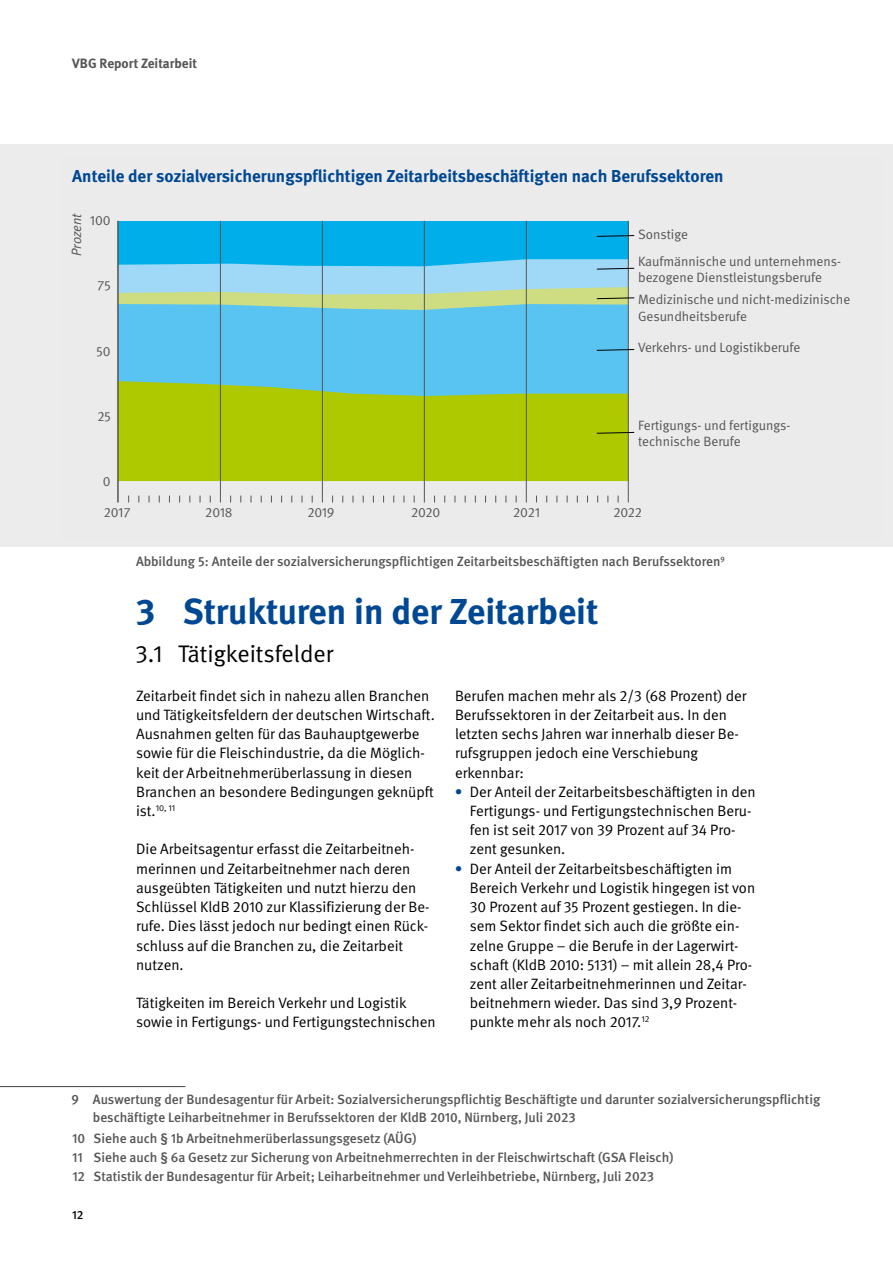
<style>
.page{position:relative;width:893px;height:1263px;background:#fff}
.page>*{position:absolute;margin:0;border:0;box-sizing:border-box;transform-origin:0 0}
._01_Überschriften_20pt_Überschrift_mit_Zä{font:700 36px "DGUV Meta";color:#004893}
._01_Überschriften_16pt_Unter-Überschrift_{font:24px "DGUV Meta";color:#000}
._01_Überschriften_Zwischenüberschrift_Bla{font:700 17.25px "DGUV Meta";color:#004893}
._02_Fließtext_Fließtext{font:15px/19.2px "DGUV Meta";color:#000}
._02_Fließtext_Fußnote_Zähler_ohne_Linie{font:500 13.5px "DGUV Meta";color:#565655}
.t1{font:13.5px/16.5px "DGUV Meta";color:#565655}
._02_Fließtext_Fußnote_Zähler{font:500 13.5px/18px "DGUV Meta";color:#565655}
._02_Fließtext_Bildunterschrift_Zähler{font:500 13.5px "DGUV Meta";color:#565655}
.t2{font:700 13.5px "DGUV Meta";color:#565655}
.t3{font:italic 13.5px "DGUV Meta";color:#565655}
.t4{font:500 12px "DGUV Meta";color:#000}
._02_Fließtext_Fließtext-2{font:8.7px "DGUV Meta";color:#000}
.s1{font-size:15px}
.s2{font-weight:700;color:#004893}
</style>
<div class="page">
<div style="left:0;top:144px;width:893px;height:403px;background:#ececec"></div>
<hr style="left:0;top:1086px;width:185px;height:1px;background:#565655">
<img style="left:117px;top:220px;width:518px;height:283px">
<p class="t2" style="left:72px;top:55px;width:126px">VBG Report Zeitarbeit</p>
<h2 class="_01_Überschriften_Zwischenüberschrift_Bla" style="left:72px;top:166px;width:653px">Anteile der sozialversicherungspflichtigen Zeitarbeitsbeschäftigten nach Berufssektoren</h2>
<p class="t3" style="left:69px;top:256px;width:45px;rotate:-90deg">Prozent</p>
<p class="t1" style="left:90px;top:212px;width:22px">100</p>
<p class="t1" style="left:98px;top:277px;width:15px">75</p>
<p class="t1" style="left:97px;top:343px;width:16px">50</p>
<p class="t1" style="left:638px;top:227px;width:51px">Sonstige</p>
<p class="t1" style="left:638px;top:253px;width:205px">Kaufmännische und unternehmens&shy;bezogene Dienstleistungsberufe</p>
<p class="t1" style="left:638px;top:292px;width:214px">Medizinische und nicht-medizinische<br>Gesundheitsberufe</p>
<p class="t1" style="left:638px;top:340px;width:164px">Verkehrs- und Logistikberufe</p>
<p class="t1" style="left:97px;top:408px;width:15px">25</p>
<p class="t1" style="left:103px;top:474px;width:9px">0</p>
<p class="t1" style="left:104px;top:504px;width:28px">2017</p>
<p class="t1" style="left:638px;top:417px;width:154px">Fertigungs- und fertigungs&shy;technische Berufe</p>
<p class="t1" style="left:205px;top:504px;width:29px">2018</p>
<p class="t1" style="left:307px;top:504px;width:29px">2019</p>
<p class="t1" style="left:411px;top:504px;width:31px">2020</p>
<p class="t1" style="left:513px;top:504px;width:28px">2021</p>
<p class="t1" style="left:613px;top:504px;width:30px">2022</p>
<p class="_02_Fließtext_Bildunterschrift_Zähler" style="left:136px;top:554px;width:590px">Abbildung 5: Anteile der sozialversicherungspflichtigen Zeitarbeitsbeschäftigten nach Berufssektoren<sup>9</sup></p>
<h1 class="_01_Überschriften_20pt_Überschrift_mit_Zä" style="left:136px;top:590px;width:464px">3 Strukturen in der Zeitarbeit</h1>
<h2 class="_01_Überschriften_16pt_Unter-Überschrift_" style="left:136px;top:640px;width:199px">3.1 Tätigkeitsfelder</h2>
<p class="_02_Fließtext_Fließtext" style="left:136px;top:686px;width:300px">Zeitarbeit findet sich in nahezu allen Branchen und Tätigkeitsfeldern der deutschen Wirtschaft.<br>Ausnahmen gelten für das Bauhauptgewerbe sowie für die Fleischindustrie, da die Möglich&shy;keit der Arbeitnehmerüberlassung in diesen Branchen an besondere Bedingungen geknüpft</p>
<p class="_02_Fließtext_Fließtext-2" style="left:136px;top:803px;width:41px"><span class="s1">ist.</span>10, 11</p>
<p class="_02_Fließtext_Fließtext" style="left:136px;top:840px;width:295px">Die Arbeitsagentur erfasst die Zeitarbeitneh&shy;merinnen und Zeitarbeitnehmer nach deren ausgeübten Tätigkeiten und nutzt hierzu den Schlüssel KldB 2010 zur Klassifizierung der Be&shy;rufe. Dies lässt jedoch nur bedingt einen Rück&shy;schluss auf die Branchen zu, die Zeitarbeit nutzen.</p>
<p class="_02_Fließtext_Fließtext" style="left:136px;top:994px;width:301px">Tätigkeiten im Bereich Verkehr und Logistik sowie in Fertigungs- und Fertigungstechnischen</p>
<p class="_02_Fließtext_Fließtext" style="left:455px;top:686px;width:293px">Berufen machen mehr als 2/3 (68 Prozent) der Berufssektoren in der Zeitarbeit aus. In den letzten sechs Jahren war innerhalb dieser Be&shy;rufsgruppen jedoch eine Verschiebung erkennbar:</p>
<p class="_02_Fließtext_Fließtext" style="left:470px;top:782px;width:287px;text-indent:-15px"><span class="s2">•</span> Der Anteil der Zeitarbeitsbeschäftigten in den Fertigungs- und Fertigungstechnischen Beru&shy;fen ist seit 2017 von 39 Prozent auf 34 Pro&shy;zent gesunken.</p>
<p class="_02_Fließtext_Fließtext" style="left:470px;top:859px;width:287px;text-indent:-15px"><span class="s2">•</span> Der Anteil der Zeitarbeitsbeschäftigten im Bereich Verkehr und Logistik hingegen ist von 30 Prozent auf 35 Prozent gestiegen. In die&shy;sem Sektor findet sich auch die größte ein&shy;zelne Gruppe – die Berufe in der Lagerwirt&shy;schaft (KldB 2010: 5131) – mit allein 28,4 Pro&shy;zent aller Zeitarbeitnehmerinnen und Zeitar&shy;beitnehmern wieder. Das sind 3,9 Prozent&shy;punkte mehr als noch 2017.<sup>12</sup></p>
<p class="_02_Fließtext_Fußnote_Zähler" style="left:93px;top:1091px;width:729px;text-indent:-21px">9 Auswertung der Bundesagentur für Arbeit: Sozialversicherungspflichtig Beschäftigte und darunter sozialversicherungspflichtig beschäftigte Leiharbeitnehmer in Berufssektoren der KldB 2010, Nürnberg, Juli 2023</p>
<p class="_02_Fließtext_Fußnote_Zähler_ohne_Linie" style="left:72px;top:1130px;width:346px">10 Siehe auch § 1b Arbeitnehmerüberlassungsgesetz (AÜG)</p>
<p class="_02_Fließtext_Fußnote_Zähler_ohne_Linie" style="left:72px;top:1149px;width:603px">11 Siehe auch § 6a Gesetz zur Sicherung von Arbeitnehmerrechten in der Fleischwirtschaft (GSA Fleisch)</p>
<p class="_02_Fließtext_Fußnote_Zähler_ohne_Linie" style="left:72px;top:1168px;width:583px">12 Statistik der Bundesagentur für Arbeit; Leiharbeitnehmer und Verleihbetriebe, Nürnberg, Juli 2023</p>
<p class="t4" style="left:72px;top:1208px;width:13px">12</p>
</div>
